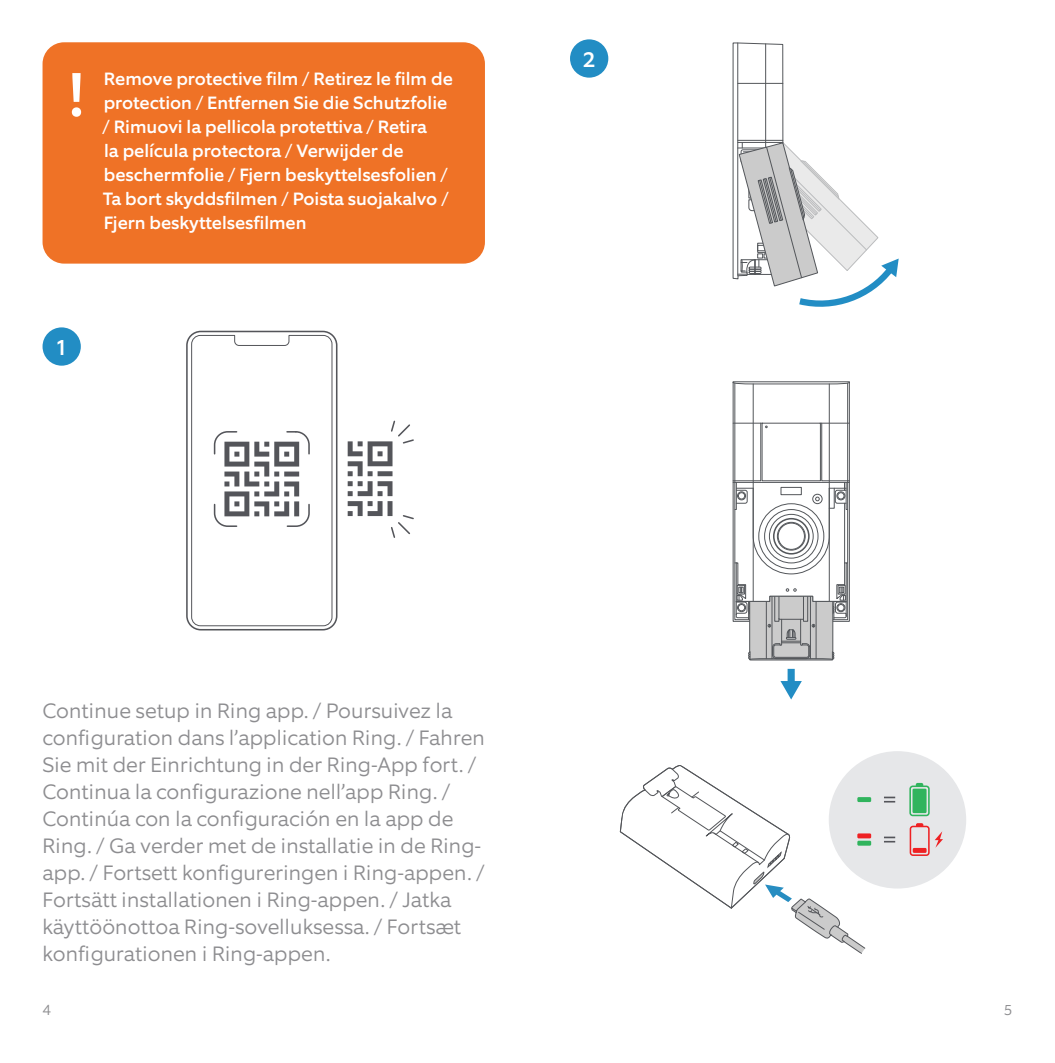
<style>
.page{position:relative;width:1055px;height:1063px;background:#fff}
.page>*{position:absolute;margin:0;border:0;box-sizing:border-box;transform-origin:0 0}
.t1{font:500 21.9px "Equip";color:#fff}
.Body_Copy{font:300 21px/27px "Equip";color:#8d8d90}
.t2{font:500 18px/24px "Equip";color:#fff}
.t3{font:300 15px "Equip";color:#8d8d90}
</style>
<div class="page">
<div style="left:43px;top:42px;width:442px;height:222px;background:#ef7226;border-radius:22px"></div>
<div style="left:43px;top:327px;width:38px;height:39px;background:#228dc4;border-radius:50%"></div>
<div style="left:570px;top:39px;width:38px;height:39px;background:#228dc4;border-radius:50%"></div>
<div style="left:186px;top:331px;width:151px;height:299px;border:2px solid #54555a;border-radius:14px"></div>
<svg style="left:348px;top:420px;width:66px;height:118px"></svg>
<svg style="left:191px;top:335px;width:142px;height:292px"></svg>
<svg style="left:732px;top:382px;width:117px;height:279px"></svg>
<div style="left:787px;top:669px;width:7px;height:15px;background:#228dc4"></div>
<svg style="left:780px;top:681px;width:21px;height:19px"></svg>
<svg style="left:732px;top:43px;width:166px;height:264px"></svg>
<svg style="left:619px;top:765px;width:247px;height:189px"></svg>
<div style="left:828px;top:751px;width:138px;height:138px;background:#e6e7e9;border-radius:50%"></div>
<div style="left:857px;top:833px;width:14px;height:5px;background:#ee2123"></div>
<div style="left:857px;top:841px;width:14px;height:5px;background:#30b45d"></div>
<svg style="left:884px;top:837px;width:11px;height:6px"></svg>
<svg style="left:909px;top:823px;width:34px;height:33px"></svg>
<div style="left:857px;top:797px;width:14px;height:5px;background:#30b45d"></div>
<svg style="left:884px;top:797px;width:11px;height:6px"></svg>
<svg style="left:909px;top:783px;width:20px;height:33px"></svg>
<svg style="left:72px;top:73px;width:9px;height:44px"></svg>
<p class="t2" style="left:103px;top:67px;width:351px">Remove protective film / Retirez le film de protection / Entfernen Sie die Schutzfolie / Rimuovi la pellicola protettiva / Retira<br>la película protectora / Verwijder de beschermfolie / Fjern beskyttelsesfolien / Ta bort skyddsfilmen / Poista suojakalvo / Fjern beskyttelsesfilmen</p>
<p class="t1" style="left:55px;top:333px;width:14px">1</p>
<p class="t1" style="left:582px;top:45px;width:14px">2</p>
<p class="Body_Copy" style="left:43px;top:697px;width:444px">Continue setup in Ring app. / Poursuivez la configuration dans l’application Ring. / Fahren Sie mit der Einrichtung in der Ring-App fort. / Continua la configurazione nell’app Ring. / Continúa con la configuración en la app de Ring. / Ga verder met de installatie in de Ring&shy;app. / Fortsett konfigureringen i Ring-appen. / Fortsätt installationen i Ring-appen. / Jatka käyttöönottoa Ring-sovelluksessa. / Fortsæt konfigurationen i Ring-appen.</p>
<p class="t3" style="left:43px;top:1000px;width:10px">4</p>
<p class="t3" style="left:1003px;top:1000px;width:10px">5</p>
</div>
